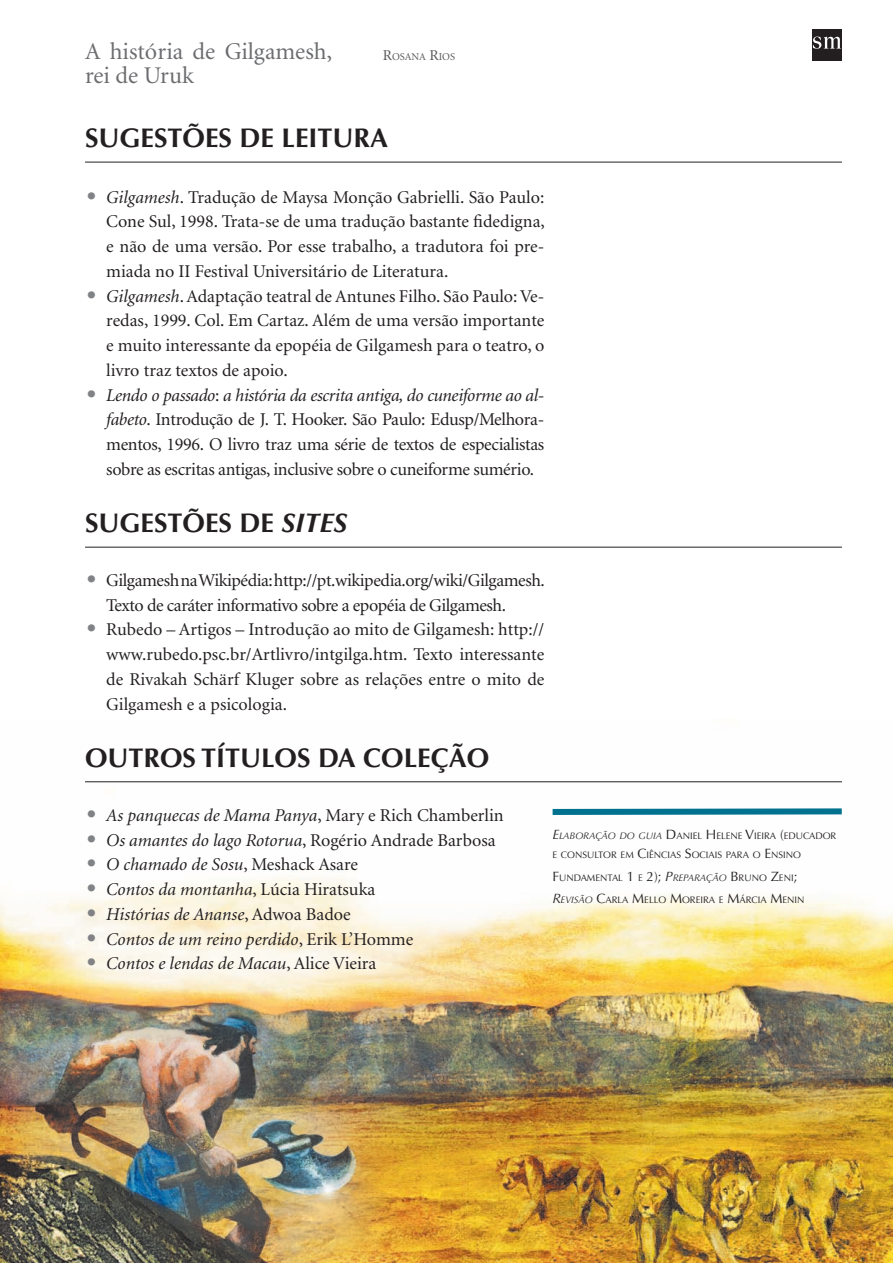
<style>
.page{position:relative;width:893px;height:1263px;background:#fff}
.page>*{position:absolute;margin:0;border:0;box-sizing:border-box;transform-origin:0 0}
.t1{font:700 27px "Optima";color:#231f20}
.t2{font:24px/24px "Minion";color:#6c6d70}
.t3{font:18px/24.8px "Minion";letter-spacing:-.015em;color:#231f20;text-align:justify}
.t4{font:italic 18px "Minion";color:#231f20}
.t5{font:10.5px "Minion";color:#57585a}
.t6{font:9.45px/19.5px "Optima";color:#231f20}
.s1{font-size:15px}
.s2{font-family:"Optima";font-weight:700;font-size:21px;color:#808285}
.s3{font-style:italic}
.s4{font-family:"Optima";font-weight:700;font-style:normal;font-size:21px;color:#808285}
.s5{font-style:normal}
.s6{font-style:italic;font-size:13.5px}
.s7{font-size:13.5px}
</style>
<div class="page">
<div style="left:823px;top:29px;width:19px;height:32px;background:#231f20"></div>
<div style="left:812px;top:29px;width:10px;height:32px;background:#231f20"></div>
<svg style="left:813px;top:36px;width:28px;height:13px"></svg>
<img style="left:0;top:782px;width:893px;height:481px">
<hr style="left:85px;top:162px;width:757px;height:1px;background:#231f20">
<svg style="left:547px;top:805px;width:301px;height:13px"></svg>
<hr style="left:85px;top:547px;width:757px;height:1px;background:#231f20">
<hr style="left:85px;top:781px;width:757px;height:1px;background:#231f20">
<svg style="left:833px;top:1180px;width:8px;height:14px"></svg>
<h2 class="t2" style="left:85px;top:40px;width:249px">A história de Gilgamesh, rei de Uruk</h2>
<p class="t5" style="left:383px;top:51px;width:74px"><span class="s1">R</span>osana <span class="s1">R</span>ios</p>
<h1 class="t1" style="left:85px;top:122px;width:305px">SUGESTÕES DE LEITURA</h1>
<p class="t3" style="left:106px;top:185px;width:440px;text-indent:-21px"><span class="s2">•</span> <span class="s3">Gilgamesh</span>. Tradução de Maysa Monção Gabrielli. São Paulo:<br>Cone Sul, 1998. Trata-se de uma tradução bastante fidedigna, e não de uma versão. Por esse trabalho, a tradutora foi pre&shy;miada no II Festival Universitário de Literatura.</p>
<p class="t3" style="left:106px;top:284px;width:439px;text-indent:-21px"><span class="s2">•</span> <span class="s3">Gilgamesh</span>. Adaptação teatral de Antunes Filho. São Paulo: Ve&shy;redas, 1999. Col. Em Cartaz. Além de uma versão importante e muito interessante da epopéia de Gilgamesh para o teatro, o livro traz textos de apoio.</p>
<p class="t3" style="left:106px;top:383px;width:439px;text-indent:-21px"><span class="s2">•</span> <span class="s3">Lendo o passado</span>: <span class="s3">a história da escrita antiga, do cuneiforme ao al&shy;fabeto</span>. Introdução de J. T. Hooker. São Paulo: Edusp/Melhora&shy;mentos, 1996. O livro traz uma série de textos de especialistas sobre as escritas antigas, inclusive sobre o cuneiforme sumério.</p>
<h1 class="t1" style="left:85px;top:507px;width:264px">SUGESTÕES DE <span class="s3">SITES</span></h1>
<p class="t3" style="left:106px;top:568px;width:440px;text-indent:-21px"><span class="s2">•</span> Gilgamesh na Wikipédia: http://pt.wikipedia.org/wiki/Gilgamesh.<br>Texto de caráter informativo sobre a epopéia de Gilgamesh.</p>
<p class="t3" style="left:106px;top:618px;width:440px;text-indent:-21px"><span class="s2">•</span> Rubedo – Artigos – Introdução ao mito de Gilgamesh: http:// www.rubedo.psc.br/Artlivro/intgilga.htm. Texto interessante de Rivakah Schärf Kluger sobre as relações entre o mito de Gilgamesh e a psicologia.</p>
<h1 class="t1" style="left:85px;top:742px;width:406px">OUTROS TÍTULOS DA COLEÇÃO</h1>
<p class="t4" style="left:85px;top:806px;width:420px"><span class="s4">•</span> As panquecas de Mama Panya<span class="s5">, Mary e Rich Chamberlin</span></p>
<p class="t4" style="left:85px;top:831px;width:412px"><span class="s4">•</span> Os amantes do lago Rotorua<span class="s5">, Rogério Andrade Barbosa</span></p>
<p class="t4" style="left:85px;top:856px;width:274px"><span class="s4">•</span> O chamado de Sosu<span class="s5">, Meshack Asare</span></p>
<p class="t4" style="left:85px;top:880px;width:292px"><span class="s4">•</span> Contos da montanha<span class="s5">, Lúcia Hiratsuka</span></p>
<p class="t4" style="left:85px;top:905px;width:267px"><span class="s4">•</span> Histórias de Ananse<span class="s5">, Adwoa Badoe</span></p>
<p class="t4" style="left:85px;top:930px;width:330px"><span class="s4">•</span> Contos de um reino perdido<span class="s5">, Erik L’Homme</span></p>
<p class="t4" style="left:85px;top:955px;width:293px"><span class="s4">•</span> Contos e lendas de Macau<span class="s5">, Alice Vieira</span></p>
<p class="t6" style="left:552px;top:826px;width:285px"><span class="s6">E</span><span class="s3">LABORAÇÃO DO GUIA</span> <span class="s7">D</span>ANIEL <span class="s7">H</span>ELENE <span class="s7">V</span>IEIRA <span class="s7">(</span>EDUCADOR<br>E CONSULTOR EM <span class="s7">C</span>IÊNCIAS <span class="s7">S</span>OCIAIS PARA O <span class="s7">E</span>NSINO</p>
<p class="t6" style="left:552px;top:868px;width:247px"><span class="s7">F</span>UNDAMENTAL <span class="s7">1</span> E <span class="s7">2);</span> <span class="s6">P</span><span class="s3">REPARAÇÃO</span> <span class="s7">B</span>RUNO <span class="s7">Z</span>ENI<span class="s7">;</span></p>
<p class="t6" style="left:552px;top:891px;width:254px"><span class="s6">R</span><span class="s3">EVISÃO</span> <span class="s7">C</span>ARLA <span class="s7">M</span>ELLO <span class="s7">M</span>OREIRA E <span class="s7">M</span>ÁRCIA <span class="s7">M</span>ENIN</p>
</div>
